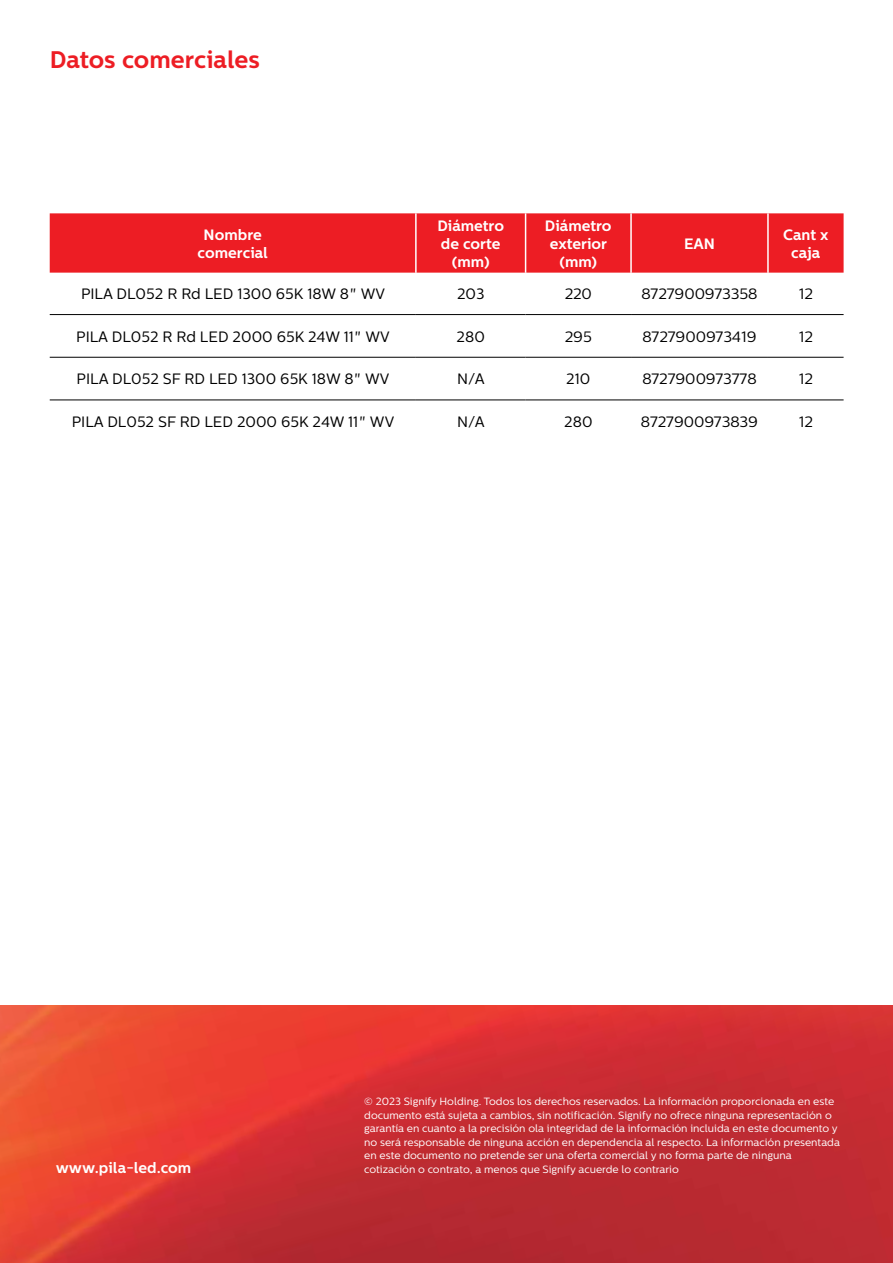
<style>
.page{position:relative;width:893px;height:1263px;background:#fff}
.page>*{position:absolute;margin:0;border:0;box-sizing:border-box;transform-origin:0 0}
.t1{font:700 24px "Centrale Sans";color:#ed1d24}
.t2{font:15px "Centrale Sans";color:#000}
.t3{font:700 15px/18px "Centrale Sans";color:#fff;text-align:center}
.t4{font:15px "Centrale Sans";color:#000}
.t5{font:10.5px/13.5px "Centrale Sans";color:#fff}
</style>
<div class="page">
<img style="left:0;top:1005px;width:893px;height:258px">
<div style="left:50px;top:213px;width:794px;height:60px;background:#ed1d24"></div>
<hr style="left:415px;top:213px;width:2px;height:60px;background:#fff">
<hr style="left:525px;top:213px;width:1px;height:60px;background:#fff">
<hr style="left:630px;top:213px;width:2px;height:60px;background:#fff">
<hr style="left:767px;top:213px;width:2px;height:60px;background:#fff">
<hr style="left:50px;top:314px;width:366px;height:1px;background:#000">
<hr style="left:416px;top:314px;width:110px;height:1px;background:#000">
<hr style="left:526px;top:314px;width:105px;height:1px;background:#000">
<hr style="left:631px;top:314px;width:137px;height:1px;background:#000">
<hr style="left:768px;top:314px;width:76px;height:1px;background:#000">
<hr style="left:50px;top:357px;width:366px;height:1px;background:#000">
<hr style="left:416px;top:357px;width:110px;height:1px;background:#000">
<hr style="left:526px;top:357px;width:105px;height:1px;background:#000">
<hr style="left:631px;top:357px;width:137px;height:1px;background:#000">
<hr style="left:768px;top:357px;width:76px;height:1px;background:#000">
<hr style="left:50px;top:400px;width:366px;height:1px;background:#000">
<hr style="left:416px;top:400px;width:110px;height:1px;background:#000">
<hr style="left:526px;top:400px;width:105px;height:1px;background:#000">
<hr style="left:631px;top:400px;width:137px;height:1px;background:#000">
<hr style="left:768px;top:400px;width:76px;height:1px;background:#000">
<h1 class="t1" style="left:50px;top:45px;width:212px">Datos comerciales</h1>
<h2 class="t3" style="left:198px;top:226px;width:72px">Nombre comercial</h2>
<h2 class="t3" style="left:437px;top:217px;width:68px">Diámetro de corte (mm)</h2>
<h2 class="t3" style="left:545px;top:217px;width:68px">Diámetro exterior (mm)</h2>
<h2 class="t3" style="left:684px;top:235px;width:32px">EAN</h2>
<h2 class="t3" style="left:783px;top:226px;width:47px">Cant x caja</h2>
<h2 class="t2" style="left:81px;top:285px;width:306px">PILA DL052 R Rd LED 1300 65K 18W 8" WV</h2>
<h2 class="t2" style="left:457px;top:285px;width:29px">203</h2>
<h2 class="t4" style="left:565px;top:285px;width:29px">220</h2>
<h2 class="t4" style="left:641px;top:285px;width:118px">8727900973358</h2>
<h2 class="t4" style="left:799px;top:285px;width:16px">12</h2>
<h2 class="t2" style="left:76px;top:328px;width:315px">PILA DL052 R Rd LED 2000 65K 24W 11" WV</h2>
<h2 class="t2" style="left:457px;top:328px;width:30px">280</h2>
<h2 class="t4" style="left:565px;top:328px;width:29px">295</h2>
<h2 class="t4" style="left:642px;top:328px;width:116px">8727900973419</h2>
<h2 class="t4" style="left:799px;top:328px;width:16px">12</h2>
<h2 class="t2" style="left:77px;top:370px;width:314px">PILA DL052 SF RD LED 1300 65K 18W 8" WV</h2>
<h2 class="t2" style="left:457px;top:370px;width:29px">N/A</h2>
<h2 class="t2" style="left:566px;top:370px;width:26px">210</h2>
<h2 class="t4" style="left:642px;top:370px;width:116px">8727900973778</h2>
<h2 class="t4" style="left:799px;top:370px;width:16px">12</h2>
<h2 class="t2" style="left:72px;top:413px;width:324px">PILA DL052 SF RD LED 2000 65K 24W 11" WV</h2>
<h2 class="t2" style="left:457px;top:413px;width:29px">N/A</h2>
<h2 class="t2" style="left:564px;top:413px;width:30px">280</h2>
<h2 class="t4" style="left:641px;top:413px;width:119px">8727900973839</h2>
<h2 class="t4" style="left:799px;top:413px;width:16px">12</h2>
<p class="t5" style="left:364px;top:1095px;width:477px">© 2023 Signify Holding. Todos los derechos reservados. La información proporcionada en este documento está sujeta a cambios, sin notificación. Signify no ofrece ninguna representación o garantía en cuanto a la precisión ola integridad de la información incluida en este documento y no será responsable de ninguna acción en dependencia al respecto. La información presentada en este documento no pretende ser una oferta comercial y no forma parte de ninguna</p>
<h2 class="t3" style="left:56px;top:1159px;width:137px">www.pila-led.com</h2>
<p class="t5" style="left:364px;top:1162px;width:316px">cotización o contrato, a menos que Signify acuerde lo contrario</p>
</div>
